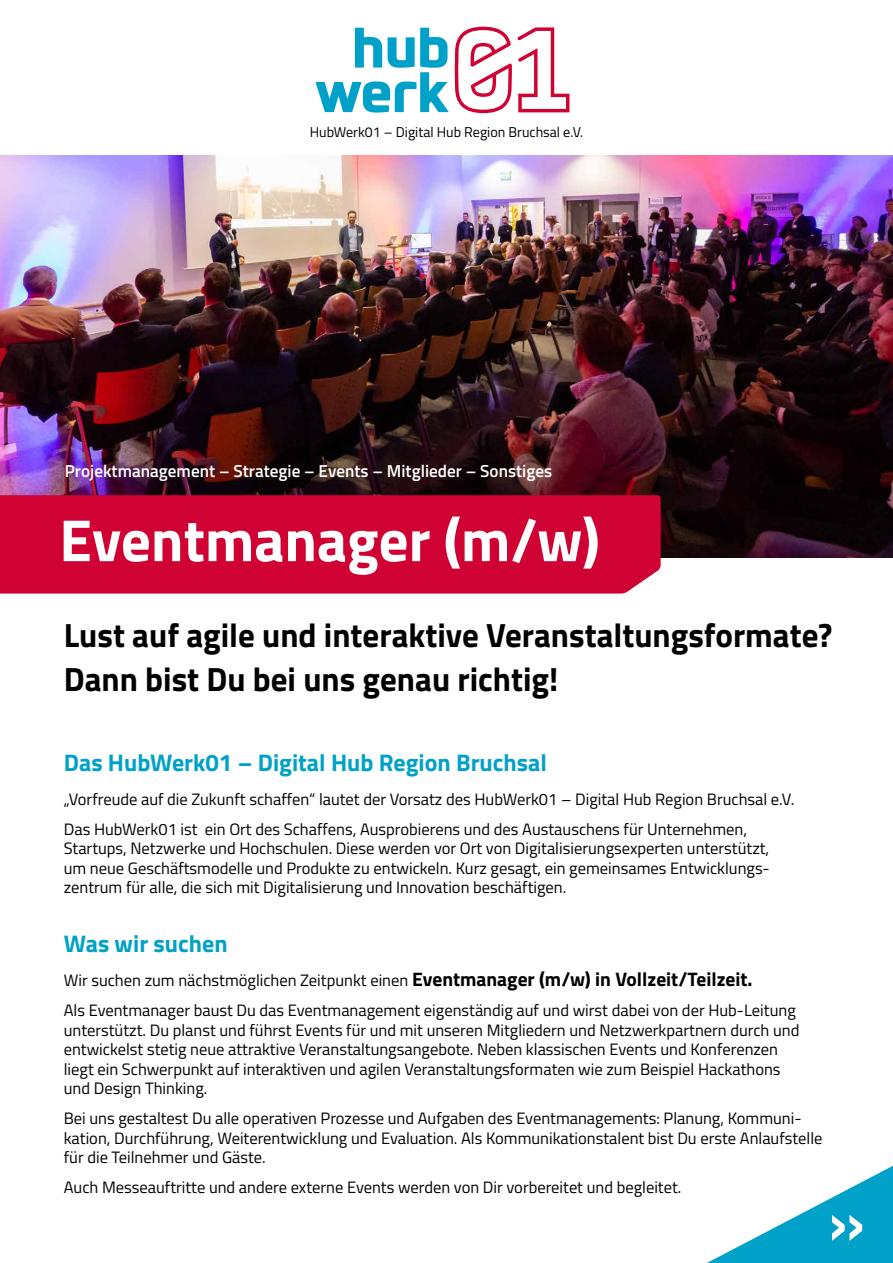
<style>
.page{position:relative;width:893px;height:1263px;background:#fff}
.page>*{position:absolute;margin:0;border:0;box-sizing:border-box;transform-origin:0 0}
.t1{font:700 59.55px "Titillium Web";color:#fff}
.t2{font:700 33.6px/43.7px "Titillium Web";color:#000}
.t3{font:700 24px "Titillium Web";color:#00a1c8}
.t4{font:600 17.4px "Titillium Web";color:#fff}
.t5{font:16.5px/19.5px "Titillium Web";color:#000}
.t6{font:14.25px "Titillium Web";color:#000}
.s1{font-weight:700;font-size:19.5px}
</style>
<div class="page">
<svg style="left:455px;top:27px;width:114px;height:86px"></svg>
<svg style="left:315px;top:28px;width:134px;height:85px"></svg>
<img style="left:0;top:156px;width:893px;height:402px">
<div style="left:0;top:495px;width:661px;height:99px;background:#cf0233"></div>
<svg style="left:707px;top:1166px;width:186px;height:97px"></svg>
<p class="t6" style="left:310px;top:121px;width:275px">HubWerk01 – Digital Hub Region Bruchsal e.V.</p>
<p class="t4" style="left:65px;top:458px;width:489px">Projektmanagement – Strategie – Events – Mitglieder – Sonstiges</p>
<h1 class="t1" style="left:59px;top:495px;width:542px">Eventmanager (m/w)</h1>
<h2 class="t2" style="left:64px;top:612px;width:770px">Lust auf agile und interaktive Veranstaltungsformate?<br>Dann bist Du bei uns genau richtig!</h2>
<h3 class="t3" style="left:64px;top:744px;width:485px">Das HubWerk01 – Digital Hub Region Bruchsal</h3>
<p class="t5" style="left:64px;top:783px;width:732px;line-height:30.2px">„Vorfreude auf die Zukunft schaffen“ lautet der Vorsatz des HubWerk01 – Digital Hub Region Bruchsal e.V.<br>Das HubWerk01 ist ein Ort des Schaffens, Ausprobierens und des Austauschens für Unternehmen,</p>
<p class="t5" style="left:64px;top:838px;width:707px;text-align:justify">Startups, Netzwerke und Hochschulen. Diese werden vor Ort von Digitalisierungsexperten unterstützt, um neue Geschäftsmodelle und Produkte zu entwickeln. Kurz gesagt, ein gemeinsames Entwicklungs&shy;zentrum für alle, die sich mit Digitalisierung und Innovation beschäftigen.</p>
<h3 class="t3" style="left:64px;top:925px;width:165px">Was wir suchen</h3>
<p class="t5" style="left:64px;top:964px;width:733px;line-height:30.2px">Wir suchen zum nächstmöglichen Zeitpunkt einen <span class="s1">Eventmanager (m/w) in Vollzeit/Teilzeit.<br></span>Als Eventmanager baust Du das Eventmanagement eigenständig auf und wirst dabei von der Hub-Leitung</p>
<p class="t5" style="left:64px;top:1019px;width:737px">unterstützt. Du planst und führst Events für und mit unseren Mitgliedern und Netzwerkpartnern durch und entwickelst stetig neue attraktive Veranstaltungsangebote. Neben klassischen Events und Konferenzen liegt ein Schwerpunkt auf interaktiven und agilen Veranstaltungsformaten wie zum Beispiel Hackathons und Design Thinking.</p>
<p class="t5" style="left:64px;top:1108px;width:760px">Bei uns gestaltest Du alle operativen Prozesse und Aufgaben des Eventmanagements: Planung, Kommuni&shy;kation, Durchführung, Weiterentwicklung und Evaluation. Als Kommunikationstalent bist Du erste Anlaufstelle für die Teilnehmer und Gäste.</p>
<p class="t5" style="left:64px;top:1177px;width:619px">Auch Messeauftritte und andere externe Events werden von Dir vorbereitet und begleitet.</p>
</div>
